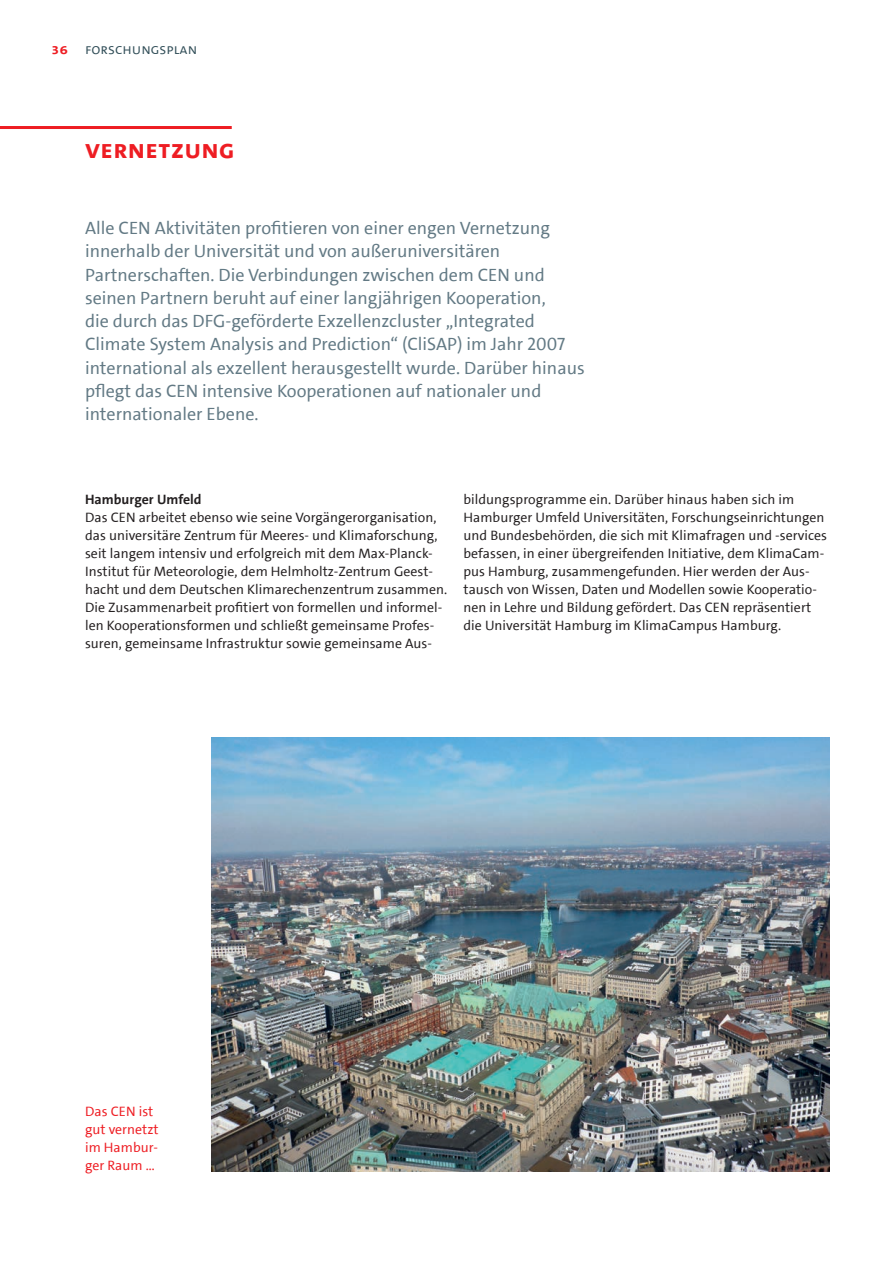
<style>
.page{position:relative;width:893px;height:1263px;background:#fff}
.page>*{position:absolute;margin:0;border:0;box-sizing:border-box;transform-origin:0 0}
.t1{font:27px "The Sans UHH Bold Caps";letter-spacing:.015em;color:#ee1d23}
.t2{font:18px/23.2px "The Sans UHH";color:#627984}
.t3{font:15px "The Sans UHH Semi Light Caps";color:#314e58}
.t4{font:13.8px/18px "The Sans UHH";letter-spacing:.005em;color:#231f20}
.t5{font:13.8px/18px "The Sans UHH";letter-spacing:.005em;color:#ee1d23}
.t6{font:700 13.8px "The Sans UHH";letter-spacing:.005em;color:#231f20}
.s1{font-family:"The Sans UHH Bold Caps";color:#ee1d23}
</style>
<div class="page">
<img style="left:211px;top:737px;width:618px;height:434px">
<hr style="left:0;top:126px;width:232px;height:3px;background:#ee1d23">
<p class="t3" style="left:52px;top:39px;width:147px"><span class="s1">36</span> FORschungsPlan</p>
<h1 class="t1" style="left:85px;top:131px;width:151px">Vernetzung</h1>
<p class="t2" style="left:85px;top:216px;width:501px">Alle CEN Aktivitäten profitieren von einer engen Vernetzung innerhalb der Universität und von außeruniversitären Partnerschaften. Die Verbindungen zwischen dem CEN und seinen Partnern beruht auf einer langjährigen Kooperation,<br>die durch das DFG-geförderte Exzellenzcluster „Integrated Climate System Analysis and Prediction“ (CliSAP) im Jahr 2007 international als exzellent herausgestellt wurde. Darüber hinaus pflegt das CEN intensive Kooperationen auf nationaler und internationaler Ebene.</p>
<p class="t6" style="left:85px;top:490px;width:118px">Hamburger Umfeld</p>
<p class="t4" style="left:85px;top:508px;width:364px">Das CEN arbeitet ebenso wie seine Vorgängerorganisation, das universitäre Zentrum für Meeres- und Klimaforschung, seit langem intensiv und erfolgreich mit dem Max-Planck-Institut für Meteorologie, dem Helmholtz-Zentrum Geest&shy;hacht und dem Deutschen Klimarechenzentrum zusammen.<br>Die Zusammenarbeit profitiert von formellen und informel&shy;len Kooperationsformen und schließt gemeinsame Profes&shy;suren, gemeinsame Infrastruktur sowie gemeinsame Aus-</p>
<p class="t4" style="left:463px;top:490px;width:365px">bildungsprogramme ein. Darüber hinaus haben sich im Hamburger Umfeld Universitäten, Forschungseinrichtungen und Bundesbehörden, die sich mit Klimafragen und -services befassen, in einer übergreifenden Initiative, dem KlimaCam&shy;pus Hamburg, zusammengefunden. Hier werden der Aus&shy;tausch von Wissen, Daten und Modellen sowie Kooperatio&shy;nen in Lehre und Bildung gefördert. Das CEN repräsentiert die Universität Hamburg im KlimaCampus Hamburg.</p>
<p class="t5" style="left:85px;top:1102px;width:75px">Das CEN ist gut vernetzt im Hambur&shy;ger Raum ...</p>
</div>
